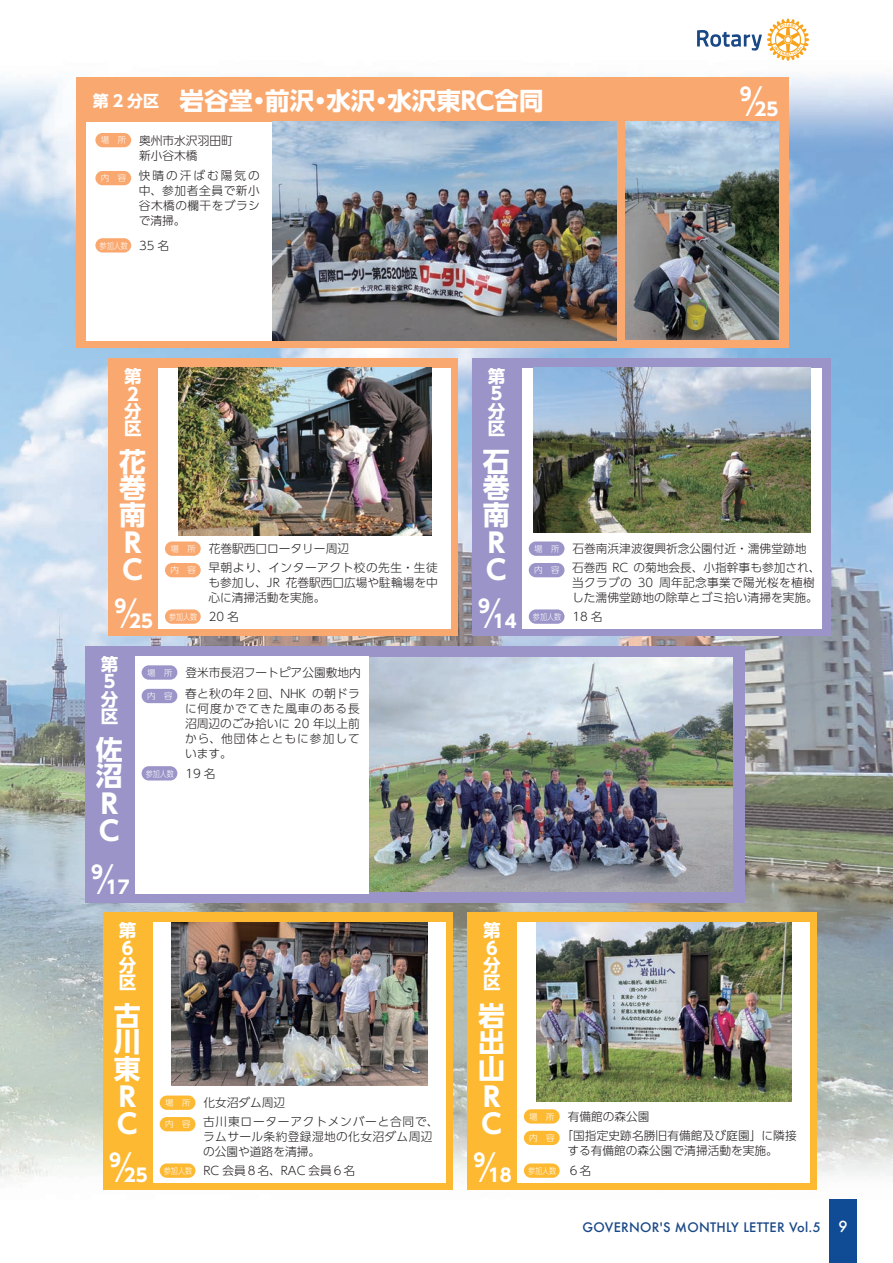
<style>
.page{position:relative;width:893px;height:1263px;background:#fff}
.page>*{position:absolute;margin:0;border:0;box-sizing:border-box;transform-origin:0 0}
.t1{font:700 26.85px/27px "UD Shin Go Pro";color:#fff}
.t2{font:700 24.45px "UD Shin Go Pro";color:#fff}
.t3{font:700 18px "UD Shin Go Pro";color:#fff}
.t4{font:700 17.55px/17.5px "UD Shin Go Pro";color:#fff}
.t5{font:500 12.75px "Futura";letter-spacing:.02em;color:#194887}
.t6{font:300 11.7px/14.9px "UD Shin Go Pro";color:#231f20;text-align:justify}
.t7{font:300 11.7px/14.9px "UD Shin Go Pro";letter-spacing:.035em;color:#231f20}
.t8{font:300 8.55px "UD Shin Go Pro";color:#fff}
.t9{font:300 8.55px "UD Shin Go Pro";color:#fff;scale:.83 1}
.s1{font-size:15.9px}
.s2{font-weight:300;font-size:38.1px}
.s3{font-size:14.85px;color:#fff}
</style>
<div class="page">
<img style="left:0;top:76px;width:893px;height:1114px">
<div style="left:76px;top:78px;width:713px;height:270px;background:#f9a86f"></div>
<div style="left:109px;top:359px;width:349px;height:277px;background:#f9a86f"></div>
<div style="left:472px;top:359px;width:359px;height:277px;background:#9a94c8"></div>
<div style="left:85px;top:647px;width:659px;height:256px;background:#9a94c8"></div>
<div style="left:103px;top:913px;width:349px;height:277px;background:#fdb931"></div>
<div style="left:468px;top:913px;width:349px;height:277px;background:#fdb931"></div>
<div style="left:87px;top:122px;width:186px;height:219px;background:#fff"></div>
<div style="left:159px;top:368px;width:292px;height:261px;background:#fff"></div>
<div style="left:522px;top:368px;width:300px;height:261px;background:#fff"></div>
<div style="left:135px;top:656px;width:234px;height:237px;background:#fff"></div>
<div style="left:153px;top:922px;width:293px;height:261px;background:#fff"></div>
<div style="left:518px;top:922px;width:292px;height:261px;background:#fff"></div>
<div style="left:95px;top:133px;width:36px;height:14px;background:#f9a86f;border-radius:7px"></div>
<div style="left:95px;top:171px;width:36px;height:14px;background:#f9a86f;border-radius:7px"></div>
<div style="left:95px;top:238px;width:36px;height:14px;background:#f9a86f;border-radius:7px"></div>
<div style="left:165px;top:541px;width:36px;height:15px;background:#f9a86f;border-radius:7px"></div>
<div style="left:165px;top:563px;width:36px;height:14px;background:#f9a86f;border-radius:7px"></div>
<div style="left:165px;top:609px;width:36px;height:15px;background:#f9a86f;border-radius:7px"></div>
<img style="left:178px;top:367px;width:253px;height:169px">
<div style="left:529px;top:541px;width:35px;height:15px;background:#9a94c8;border-radius:7px"></div>
<div style="left:529px;top:563px;width:35px;height:14px;background:#9a94c8;border-radius:7px"></div>
<div style="left:529px;top:609px;width:35px;height:15px;background:#9a94c8;border-radius:7px"></div>
<div style="left:160px;top:1095px;width:35px;height:15px;background:#fdb931;border-radius:7px"></div>
<div style="left:160px;top:1117px;width:35px;height:14px;background:#fdb931;border-radius:7px"></div>
<div style="left:160px;top:1163px;width:35px;height:15px;background:#fdb931;border-radius:7px"></div>
<img style="left:273px;top:122px;width:343px;height:219px">
<img style="left:625px;top:122px;width:154px;height:217px">
<img style="left:533px;top:368px;width:278px;height:165px">
<div style="left:142px;top:665px;width:35px;height:15px;background:#9a94c8;border-radius:7px"></div>
<div style="left:142px;top:689px;width:35px;height:14px;background:#9a94c8;border-radius:7px"></div>
<div style="left:142px;top:766px;width:35px;height:14px;background:#9a94c8;border-radius:7px"></div>
<img style="left:369px;top:657px;width:364px;height:234px">
<img style="left:171px;top:922px;width:256px;height:163px">
<div style="left:524px;top:1109px;width:36px;height:14px;background:#fdb931;border-radius:7px"></div>
<div style="left:524px;top:1131px;width:36px;height:14px;background:#fdb931;border-radius:7px"></div>
<div style="left:524px;top:1163px;width:36px;height:15px;background:#fdb931;border-radius:7px"></div>
<img style="left:536px;top:923px;width:255px;height:179px">
<svg style="left:697px;top:19px;width:112px;height:42px"></svg>
<div style="left:829px;top:1199px;width:28px;height:64px;background:#0f4c95"></div>
<h2 class="t2" style="left:93px;top:81px;width:452px"><span class="s1">第 2 分区</span> 岩谷堂・前沢・水沢・水沢東RC合同</h2>
<h3 class="t3" style="left:740px;top:95px;width:40px">9<span class="s2">/</span>2 5</h3>
<p class="t8" style="left:101px;top:133px;width:27px">場　所</p>
<p class="t8" style="left:101px;top:171px;width:27px">内　容</p>
<p class="t9" style="left:100px;top:238px;width:35px">参加人数</p>
<p class="t6" style="left:139px;top:132px;width:95px">奥州市水沢羽田町新小谷木橋</p>
<p class="t6" style="left:139px;top:168px;width:123px">快晴の汗ばむ陽気の中、参加者全員で新小谷木橋の欄干をブラシで清掃。</p>
<p class="t6" style="left:139px;top:238px;width:32px">35 名</p>
<h3 class="t4" style="left:124px;top:367px;width:19px">第<br>２分区</h3>
<h1 class="t1" style="left:119px;top:447px;width:28px">花巻南<br>Ｒ<br>Ｃ</h1>
<h3 class="t3" style="left:114px;top:607px;width:40px">9<span class="s2">/</span>2 5</h3>
<p class="t8" style="left:170px;top:542px;width:27px">場　所</p>
<p class="t8" style="left:170px;top:563px;width:27px">内　容</p>
<p class="t9" style="left:169px;top:610px;width:35px">参加人数</p>
<h3 class="t4" style="left:488px;top:367px;width:19px">第<br>５分区</h3>
<h1 class="t1" style="left:483px;top:447px;width:28px">石巻南<br>Ｒ<br>Ｃ</h1>
<h3 class="t3" style="left:478px;top:607px;width:40px">9<span class="s2">/</span>1 4</h3>
<p class="t6" style="left:209px;top:541px;width:142px">花巻駅西口ロータリー周辺</p>
<p class="t8" style="left:534px;top:542px;width:27px">場　所</p>
<p class="t8" style="left:534px;top:563px;width:27px">内　容</p>
<p class="t9" style="left:533px;top:610px;width:35px">参加人数</p>
<p class="t6" style="left:208px;top:560px;width:231px">早朝より、インターアクト校の先生・生徒も参加し、JR 花巻駅西口広場や駐輪場を中心に清掃活動を実施。</p>
<p class="t6" style="left:209px;top:609px;width:32px">20 名</p>
<p class="t6" style="left:573px;top:541px;width:235px">石巻南浜津波復興祈念公園付近・濡佛堂跡地</p>
<p class="t6" style="left:572px;top:560px;width:250px;text-align:left">石巻西 RC の菊地会長、小指幹事も参加され、当クラブの 30 周年記念事業で陽光桜を植樹した濡佛堂跡地の除草とゴミ拾い清掃を実施。</p>
<p class="t6" style="left:573px;top:609px;width:32px">18 名</p>
<h3 class="t4" style="left:101px;top:655px;width:19px">第<br>５分区</h3>
<h1 class="t1" style="left:96px;top:735px;width:28px">佐沼<br>Ｒ<br>Ｃ</h1>
<h3 class="t3" style="left:91px;top:872px;width:40px">9<span class="s2">/</span>1 7</h3>
<h3 class="t4" style="left:119px;top:921px;width:19px">第<br>６分区</h3>
<h1 class="t1" style="left:114px;top:1001px;width:28px">古川東<br>Ｒ<br>Ｃ</h1>
<h3 class="t3" style="left:109px;top:1160px;width:40px">9<span class="s2">/</span>2 5</h3>
<p class="t6" style="left:185px;top:665px;width:177px">登米市長沼フートピア公園敷地内</p>
<p class="t8" style="left:147px;top:665px;width:27px">場　所</p>
<p class="t8" style="left:147px;top:689px;width:27px">内　容</p>
<p class="t6" style="left:185px;top:686px;width:176px">春と秋の年２回、NHK の朝ドラに何度かでてきた風車のある長沼周辺のごみ拾いに 20 年以上前から、他団体とともに参加しています。</p>
<p class="t6" style="left:185px;top:766px;width:32px">19 名</p>
<p class="t9" style="left:146px;top:766px;width:35px">参加人数</p>
<p class="t6" style="left:203px;top:1095px;width:83px">化女沼ダム周辺</p>
<p class="t8" style="left:165px;top:1096px;width:27px">場　所</p>
<p class="t8" style="left:165px;top:1117px;width:27px">内　容</p>
<p class="t9" style="left:164px;top:1164px;width:35px">参加人数</p>
<p class="t7" style="left:203px;top:1114px;width:237px">古川東ローターアクトメンバーと合同で、ラムサール条約登録湿地の化女沼ダム周辺の公園や道路を清掃。</p>
<p class="t6" style="left:203px;top:1163px;width:153px">RC 会員８名、RAC 会員６名</p>
<h3 class="t4" style="left:483px;top:921px;width:19px">第<br>６分区</h3>
<h1 class="t1" style="left:478px;top:1001px;width:28px">岩出山<br>Ｒ<br>Ｃ</h1>
<h3 class="t3" style="left:473px;top:1160px;width:40px">9<span class="s2">/</span>1 8</h3>
<p class="t8" style="left:529px;top:1109px;width:27px">場　所</p>
<p class="t8" style="left:529px;top:1131px;width:27px">内　容</p>
<p class="t9" style="left:528px;top:1164px;width:35px">参加人数</p>
<p class="t6" style="left:568px;top:1109px;width:83px">有備館の森公園</p>
<p class="t6" style="left:567px;top:1128px;width:231px;text-indent:-6px">「国指定史跡名勝旧有備館及び庭園」に隣接する有備館の森公園で清掃活動を実施。</p>
<p class="t6" style="left:568px;top:1163px;width:25px">６名</p>
<p class="t5" style="left:583px;top:1218px;width:266px">GOVERNOR'S MONTHLY LETTER Vol.5 <span class="s3">9</span></p>
</div>
